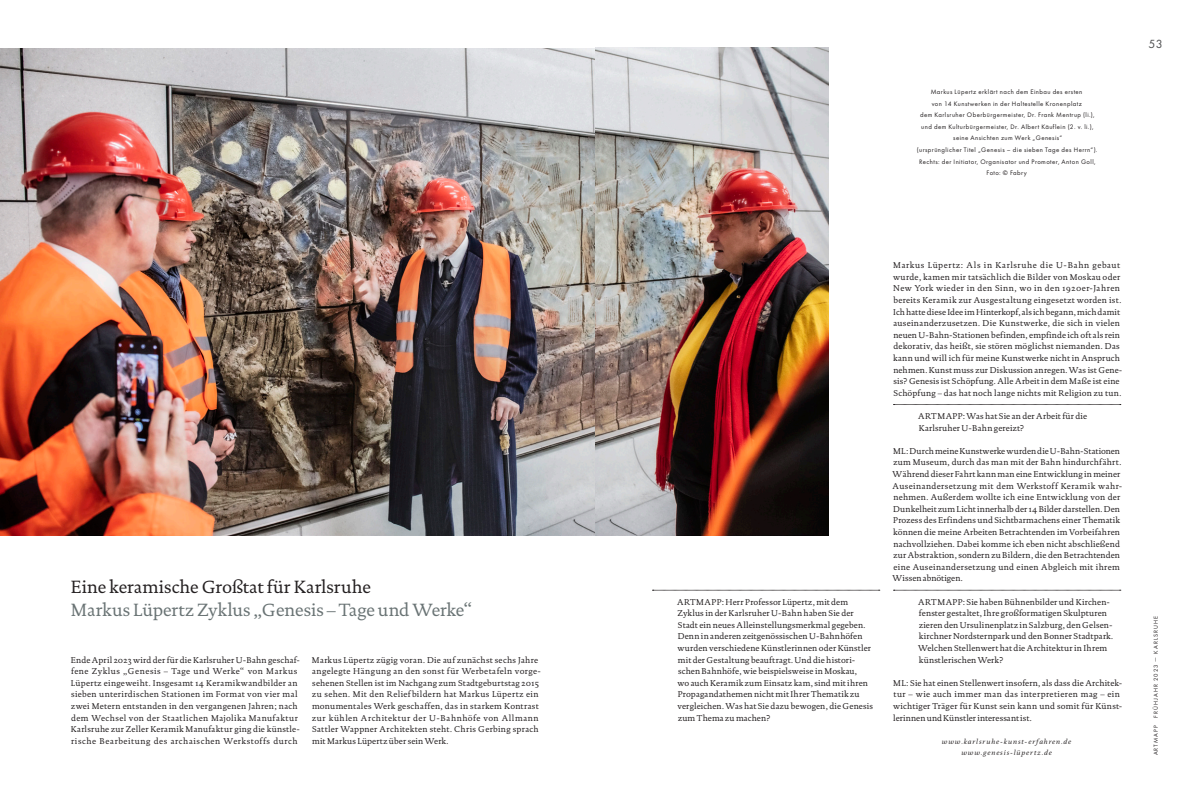
<style>
.page{position:relative;width:1191px;height:794px;background:#fff}
.page>*{position:absolute;margin:0;border:0;box-sizing:border-box;transform-origin:0 0}
.artm_HL2_lb_grau{font:18px "DTL Documenta ST";letter-spacing:-.005em;color:#697374}
.artm_HL2_lb_k{font:18px "DTL Documenta ST";color:#231f20}
.t1{font:12.2px "Futura PT";color:#4b4c4d}
.artm_copy_bs_k{font:8.6px/11.6px "DTL Documenta ST";letter-spacing:.03em;color:#231f20}
.artm_copy_Interview{font:8.6px/11.6px "DTL Documenta ST";letter-spacing:.015em;color:#231f20}
.artm_copy_bs_k_kompl{font:8.6px/11.6px "DTL Documenta ST";letter-spacing:.025em;color:#231f20}
.artm_copy_intro_info{font:italic 7px "DTL Documenta ST";letter-spacing:.125em;color:#231f20}
.artm_BU_k{font:6.8px "Futura PT";letter-spacing:.06em;color:#231f20}
.artm_kapitel_gestuer{font:6px "Futura PT";letter-spacing:.18em;color:#231f20}
</style>
<div class="page">
<svg style="left:652px;top:590px;width:227px;height:1px"></svg>
<svg style="left:893px;top:404px;width:227px;height:1px"></svg>
<svg style="left:893px;top:590px;width:227px;height:1px"></svg>
<img style="left:0;top:48px;width:828px;height:487px">
<p class="artm_HL2_lb_k" style="left:71px;top:576px;width:302px">Eine keramische Großtat für Karlsruhe</p>
<p class="artm_HL2_lb_grau" style="left:71px;top:599px;width:403px">Markus Lüpertz Zyklus „Genesis – Tage und Werke“</p>
<p class="artm_copy_bs_k" style="left:71px;top:654px;width:231px">Ende April 2023 wird der für die Karlsruher U-Bahn geschaf&shy;fene Zyklus „Genesis – Tage und Werke“ von Markus Lüpertz eingeweiht. Insgesamt 14 Keramikwandbilder an sieben unterirdischen Stationen im Format von vier mal zwei Metern entstanden in den vergangenen Jahren; nach dem Wechsel von der Staatlichen Majolika Manufaktur Karlsruhe zur Zeller Keramik Manufaktur ging die künstle&shy;rische Bearbeitung des archaischen Werkstoffs durch</p>
<p class="artm_copy_bs_k" style="left:312px;top:654px;width:231px">Markus Lüpertz zügig voran. Die auf zunächst sechs Jahre angelegte Hängung an den sonst für Werbetafeln vorge&shy;sehenen Stellen ist im Nachgang zum Stadtgeburtstag 2015 zu sehen. Mit den Reliefbildern hat Markus Lüpertz ein monumentales Werk geschaffen, das in starkem Kontrast zur kühlen Architektur der U-Bahnhöfe von Allmann Sattler Wappner Architekten steht. Chris Gerbing sprach mit Markus Lüpertz über sein Werk.</p>
<p class="artm_BU_k" style="left:930px;top:88px;width:153px">Markus Lüpertz erklärt nach dem Einbau des ersten</p>
<p class="artm_BU_k" style="left:931px;top:99px;width:152px">von 14 Kunstwerken in der Haltestelle Kronenplatz</p>
<p class="artm_BU_k" style="left:920px;top:111px;width:176px">dem Karlsruher Oberbürgermeister, Dr. Frank Mentrup (li.),</p>
<p class="artm_BU_k" style="left:921px;top:123px;width:174px">und dem Kulturbürgermeister, Dr. Albert Käuflein (2. v. li.),</p>
<p class="artm_BU_k" style="left:953px;top:134px;width:110px">seine Ansichten zum Werk „Genesis“</p>
<p class="artm_BU_k" style="left:917px;top:146px;width:182px">(ursprünglicher Titel „Genesis – die sieben Tage des Herrn“).</p>
<p class="artm_BU_k" style="left:919px;top:157px;width:178px">Rechts: der Initiator, Organisator und Promoter, Anton Goll,</p>
<p class="artm_BU_k" style="left:986px;top:169px;width:42px">Foto: © Fabry</p>
<h2 class="t1" style="left:1148px;top:36px;width:16px">53</h2>
<p class="artm_copy_Interview" style="left:677px;top:596px;width:197px">ARTMAPP: Herr Professor Lüpertz, mit dem Zyklus in der Karlsruher U-Bahn haben Sie der Stadt ein neues Alleinstellungsmerkmal gegeben.<br>Denn in anderen zeitgenössischen U-Bahnhöfen wurden verschiedene Künstlerinnen oder Künstler mit der Gestaltung beauftragt. Und die histori&shy;schen Bahnhöfe, wie beispielsweise in Moskau,<br>wo auch Keramik zum Einsatz kam, sind mit ihren Propagandathemen nicht mit Ihrer Thematik zu vergleichen. Was hat Sie dazu bewogen, die Genesis zum Thema zu machen?</p>
<p class="artm_copy_bs_k_kompl" style="left:893px;top:259px;width:231px">Markus Lüpertz: Als in Karlsruhe die U-Bahn gebaut wurde, kamen mir tatsächlich die Bilder von Moskau oder New York wieder in den Sinn, wo in den 1920er-Jahren bereits Keramik zur Ausgestaltung eingesetzt worden ist.<br>Ich hatte diese Idee im Hinterkopf, als ich begann, mich damit auseinanderzusetzen. Die Kunstwerke, die sich in vielen neuen U-Bahn-Stationen befinden, empfinde ich oft als rein dekorativ, das heißt, sie stören möglichst niemanden. Das kann und will ich für meine Kunstwerke nicht in Anspruch nehmen. Kunst muss zur Diskussion anregen. Was ist Gene&shy;sis? Genesis ist Schöpfung. Alle Arbeit in dem Maße ist eine Schöpfung – das hat noch lange nichts mit Religion zu tun.</p>
<p class="artm_copy_Interview" style="left:918px;top:410px;width:171px">ARTMAPP: Was hat Sie an der Arbeit für die<br>Karlsruher U-Bahn gereizt?</p>
<p class="artm_copy_bs_k" style="left:892px;top:445px;width:231px">ML: Durch meine Kunstwerke wurden die U-Bahn-Stationen zum Museum, durch das man mit der Bahn hindurchfährt.<br>Während dieser Fahrt kann man eine Entwicklung in meiner Auseinandersetzung mit dem Werkstoff Keramik wahr&shy;nehmen. Außerdem wollte ich eine Entwicklung von der Dunkelheit zum Licht innerhalb der 14 Bilder darstellen. Den Prozess des Erfindens und Sichtbarmachens einer Thematik können die meine Arbeiten Betrachtenden im Vorbeifahren nachvollziehen. Dabei komme ich eben nicht abschließend zur Abstraktion, sondern zu Bildern, die den Betrachtenden eine Auseinandersetzung und einen Abgleich mit ihrem Wissen abnötigen.</p>
<p class="artm_copy_Interview" style="left:918px;top:596px;width:197px">ARTMAPP: Sie haben Bühnenbilder und Kirchen&shy;fenster gestaltet, Ihre großformatigen Skulpturen zieren den Ursulinenplatz in Salzburg, den Gelsen&shy;kirchner Nordsternpark und den Bonner Stadtpark.<br>Welchen Stellenwert hat die Architektur in Ihrem künstlerischen Werk?</p>
<p class="artm_copy_bs_k" style="left:893px;top:677px;width:231px">ML: Sie hat einen Stellenwert insofern, als dass die Architek&shy;tur – wie auch immer man das interpretieren mag – ein wichtiger Träger für Kunst sein kann und somit für Künst&shy;lerinnen und Künstler interessant ist.</p>
<p class="artm_copy_intro_info" style="left:942px;top:737px;width:131px">www.karlsruhe-kunst-erfahren.de</p>
<p class="artm_copy_intro_info" style="left:961px;top:749px;width:92px">www.genesis-lüpertz.de</p>
<p class="artm_kapitel_gestuer" style="left:1152px;top:717px;width:103px;rotate:-90deg">FRÜHJAHR 2023 — KARLSRUHE</p>
<p class="artm_kapitel_gestuer" style="left:1152px;top:755px;width:31px;rotate:-90deg">ARTMAPP</p>
</div>
